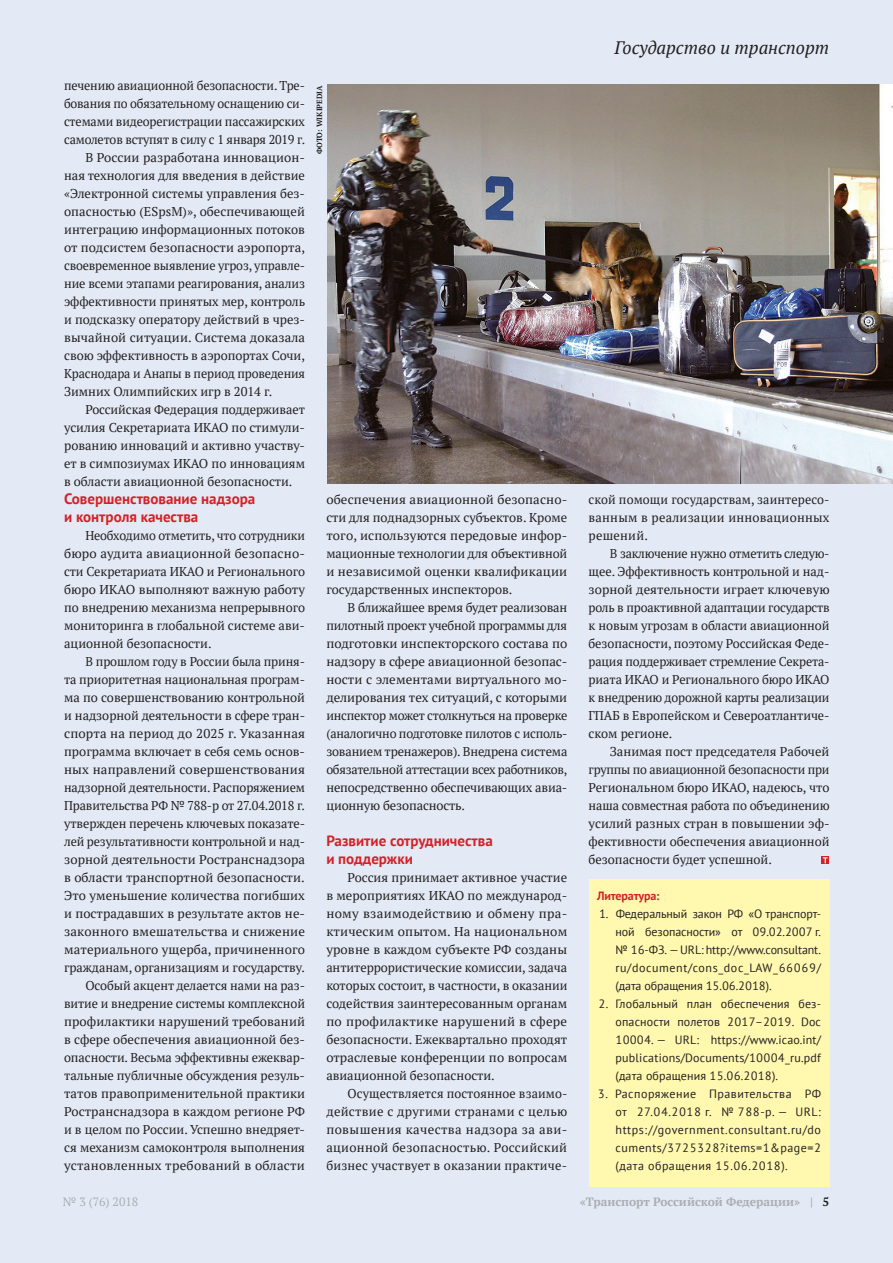
<style>
.page{position:relative;width:893px;height:1263px;background:#e3eaf5}
.page>*{position:absolute;margin:0;border:0;box-sizing:border-box;transform-origin:0 0}
.t1{font:italic 18px "PT Serif";color:#231f20}
.t2{font:700 15px/18px "PT Sans";color:#d32229}
.t3{font:12.75px/18px "PT Serif";color:#231f20;text-align:justify}
.t4{font:12px/18px "PT Sans";letter-spacing:.015em;color:#231f20;text-align:justify}
.t5{font:700 12px "PT Serif";color:#acadb1}
.t6{font:700 12px "PT Sans";letter-spacing:-.01em;color:#d1232a}
.t7{font:12px "PT Serif";color:#acadb1}
.t8{font:700 7.5px "PT Serif";color:#231f20}
.s1{color:#231f20}
</style>
<div class="page">
<div style="left:589px;top:879px;width:240px;height:308px;background:#fff8ae"></div>
<svg style="left:821px;top:856px;width:8px;height:8px"></svg>
<svg style="left:823px;top:857px;width:5px;height:6px"></svg>
<img style="left:327px;top:84px;width:566px;height:400px">
<p class="t3" style="left:64px;top:76px;width:242px">печению авиационной безопасности. Тре-</p>
<p class="t3" style="left:64px;top:94px;width:242px">бования по обязательному оснащению си-</p>
<p class="t3" style="left:64px;top:112px;width:242px">стемами видеорегистрации пассажирских</p>
<p class="t3" style="left:64px;top:130px;width:243px">самолетов вступят в силу с 1 января 2019 г.</p>
<p class="t3" style="left:85px;top:148px;width:221px">В России разработана инновацион-</p>
<p class="t3" style="left:64px;top:166px;width:242px">ная технология для введения в действие</p>
<p class="t3" style="left:64px;top:184px;width:242px">«Электронной системы управления без-</p>
<p class="t3" style="left:64px;top:202px;width:242px">опасностью (ESpsM)», обеспечивающей</p>
<p class="t3" style="left:64px;top:220px;width:242px">интеграцию информационных потоков</p>
<p class="t3" style="left:64px;top:238px;width:242px">от подсистем безопасности аэропорта,</p>
<p class="t3" style="left:64px;top:256px;width:242px">своевременное выявление угроз, управле-</p>
<p class="t3" style="left:64px;top:274px;width:243px">ние всеми этапами реагирования, анализ</p>
<p class="t3" style="left:64px;top:292px;width:243px">эффективности принятых мер, контроль</p>
<p class="t3" style="left:64px;top:310px;width:242px">и подсказку оператору действий в чрез-</p>
<p class="t3" style="left:64px;top:328px;width:243px">вычайной ситуации. Система доказала</p>
<p class="t3" style="left:64px;top:346px;width:242px">свою эффективность в аэропортах Сочи,</p>
<p class="t3" style="left:64px;top:364px;width:243px">Краснодара и Анапы в период проведения</p>
<p class="t3" style="left:64px;top:382px;width:210px">Зимних Олимпийских игр в 2014 г.</p>
<p class="t3" style="left:85px;top:400px;width:221px">Российская Федерация поддерживает</p>
<p class="t3" style="left:64px;top:418px;width:242px">усилия Секретариата ИКАО по стимули-</p>
<p class="t3" style="left:64px;top:436px;width:242px">рованию инноваций и активно участву-</p>
<p class="t3" style="left:64px;top:454px;width:242px">ет в cимпозиумах ИКАО по инновациям</p>
<p class="t3" style="left:64px;top:472px;width:230px">в области авиационной безопасности.</p>
<p class="t2" style="left:64px;top:489px;width:193px">Совершенствование надзора и контроля качества</p>
<p class="t3" style="left:64px;top:526px;width:242px;text-indent:21px">Необходимо отметить, что сотрудники бюро аудита авиационной безопасно&shy;сти Секретариата ИКАО и Регионального бюро ИКАО выполняют важную работу по внедрению механизма непрерывного мониторинга в глобальной системе ави&shy;ационной безопасности.</p>
<p class="t3" style="left:64px;top:652px;width:243px;text-align:right">В прошлом году в России была приня-<br>та приоритетная национальная програм&shy;ма по совершенствованию контрольной и надзорной деятельности в сфере тран&shy;спорта на период до 2025 г. Указанная программа включает в себя семь основ&shy;ных направлений совершенствования надзорной деятельности. Распоряжением Правительства РФ № 788-р от 27.04.2018 г. утвержден перечень ключевых показате&shy;лей результативности контрольной и над&shy;зорной деятельности Ространснадзора в области транспортной безопасности.<br>Это уменьшение количества погибших и пострадавших в результате актов не&shy;законного вмешательства и снижение материального ущерба, причиненного гражданам, организациям и государству.<br>Особый акцент делается нами на раз&shy;витие и внедрение системы комплексной профилактики нарушений требований в сфере обеспечения авиационной без&shy;опасности. Весьма эффективны ежеквар&shy;тальные публичные обсуждения резуль&shy;татов правоприменительной практики Ространснадзора в каждом регионе РФ и в целом по России. Успешно внедряет&shy;ся механизм самоконтроля выполнения установленных требований в области</p>
<p class="t8" style="left:315px;top:154px;width:70px;rotate:-90deg">ФОТО: WIKIPEDIA</p>
<p class="t3" style="left:326px;top:490px;width:242px">обеспечения авиационной безопасно&shy;сти для поднадзорных субъектов. Кроме того, используются передовые инфор&shy;мационные технологии для объективной и независимой оценки квалификации государственных инспекторов.</p>
<p class="t3" style="left:326px;top:598px;width:243px;text-indent:21px">В ближайшее время будет реализован пилотный проект учебной программы для подготовки инспекторского состава по надзору в сфере авиационной безопас&shy;ности с элементами виртуального мо&shy;делирования тех ситуаций, с которыми инспектор может столкнуться на проверке (аналогично подготовке пилотов с исполь&shy;зованием тренажеров). Внедрена система обязательной аттестации всех работников, непосредственно обеспечивающих авиа&shy;ционную безопасность.</p>
<p class="t2" style="left:326px;top:831px;width:168px">Развитие сотрудничества и поддержки</p>
<p class="t3" style="left:326px;top:868px;width:243px;text-indent:21px">Россия принимает активное участие в мероприятиях ИКАО по международ&shy;ному взаимодействию и обмену пра&shy;ктическим опытом. На национальном уровне в каждом субъекте РФ созданы антитеррористические комиссии, задача которых состоит, в частности, в оказании содействия заинтересованным органам по профилактике нарушений в сфере безопасности. Ежеквартально проходят отраслевые конференции по вопросам авиационной безопасности.</p>
<p class="t3" style="left:326px;top:1084px;width:242px;text-indent:21px">Осуществляется постоянное взаимо&shy;действие с другими странами с целью повышения качества надзора за ави&shy;ационной безопасностью. Российский бизнес участвует в оказании практиче-</p>
<h1 class="t1" style="left:614px;top:36px;width:216px">Государство и транспорт</h1>
<p class="t3" style="left:589px;top:490px;width:242px">ской помощи государствам, заинтересо&shy;ванным в реализации инновационных решений.</p>
<p class="t3" style="left:589px;top:544px;width:243px;text-indent:21px">В заключение нужно отметить следую&shy;щее. Эффективность контрольной и над&shy;зорной деятельности играет ключевую роль в проактивной адаптации государств к новым угрозам в области авиационной безопасности, поэтому Российская Феде&shy;рация поддерживает стремление Секрета&shy;риата ИКАО и Регионального бюро ИКАО к внедрению дорожной карты реализации ГПАБ в Европейском и Североатлантиче&shy;ском регионе.</p>
<p class="t3" style="left:589px;top:742px;width:242px;text-indent:21px">Занимая пост председателя Рабочей группы по авиационной безопасности при Региональном бюро ИКАО, надеюсь, что наша совместная работа по объединению усилий разных стран в повышении эф&shy;фективности обеспечения авиационной безопасности будет успешной.</p>
<p class="t6" style="left:597px;top:888px;width:64px">Литература:</p>
<p class="t4" style="left:616px;top:905px;width:207px;text-indent:-16px">1. Федеральный закон РФ «О транспорт&shy;ной безопасности» от 09.02.2007 г. № 16-ФЗ. —URL: http://www.consultant. ru/document/cons_doc_LAW_66069/ (дата обращения 15.06.2018).</p>
<p class="t4" style="left:616px;top:995px;width:207px;text-indent:-17px">2. Глобальный план обеспечения без&shy;опасности полетов 2017–2019. Doc 10004. — URL: https://www.icao.int/ publications/Documents/10004_ru.pdf (дата обращения 15.06.2018).</p>
<p class="t4" style="left:616px;top:1085px;width:207px;text-indent:-18px">3. Распоряжение Правительства РФ от 27.04.2018 г. № 788-р. — URL: https://government.consultant.ru/do cuments/3725328?items=1&amp;page=2 (дата обращения 15.06.2018).</p>
<p class="t7" style="left:63px;top:1194px;width:77px">№ 3 (76) 2018</p>
<p class="t5" style="left:580px;top:1194px;width:251px">«Транспорт Российской Федерации» | <span class="s1">5</span></p>
</div>
